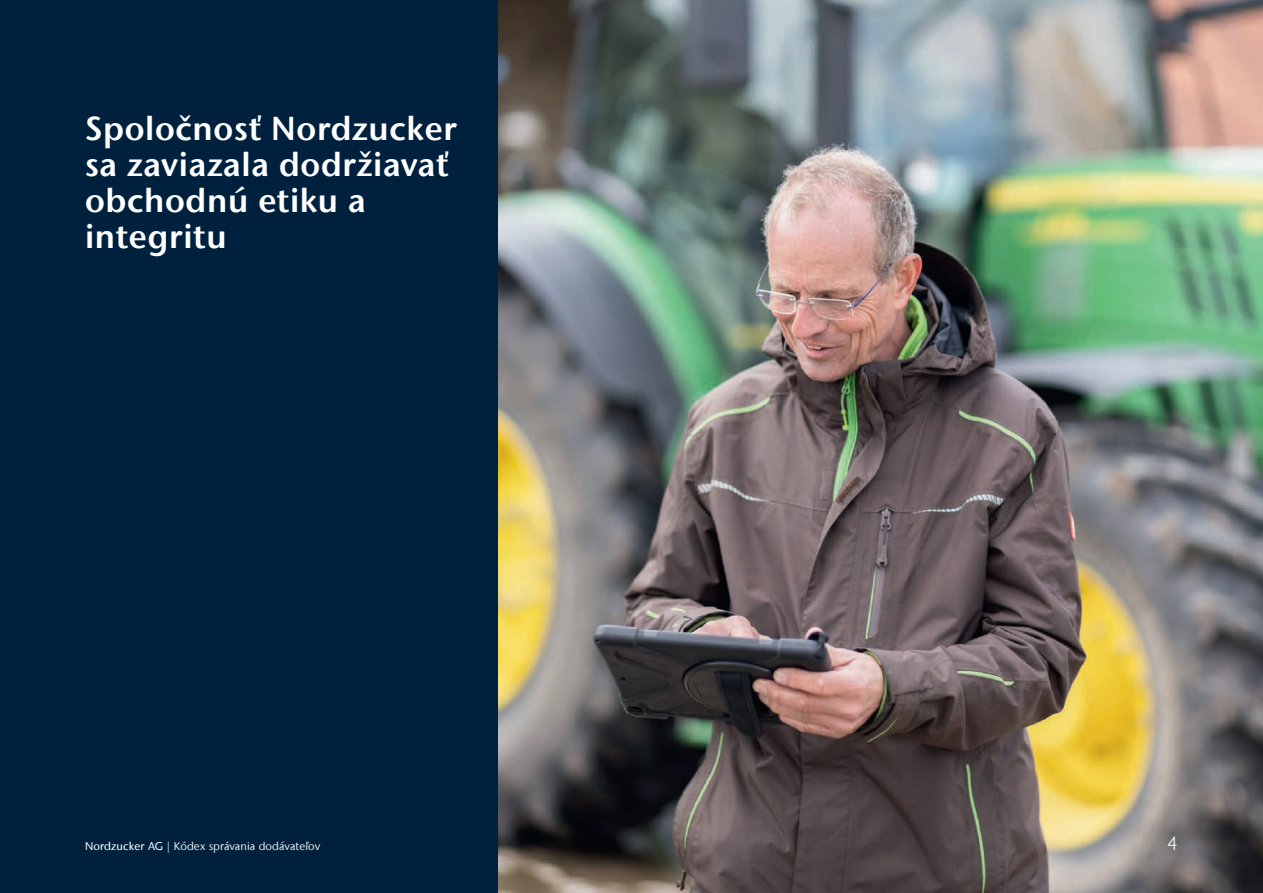
<style>
.page{position:relative;width:1263px;height:893px;background:#fff}
.page>*{position:absolute;margin:0;border:0;box-sizing:border-box;transform-origin:0 0}
.t1{font:600 33px/36px "Stone Sans IIITC Com";letter-spacing:.02em;color:#fff}
.t2{font:300 19.5px "Stone Sans IIITC Com";color:#fff}
.t3{font:11.25px "Stone Sans IIITC Com";letter-spacing:.01em;color:#fff}
.s1{font-weight:500}
.s2{font-weight:300}
</style>
<div class="page">
<img style="left:497px;top:0;width:766px;height:893px">
<div style="left:0;top:0;width:497px;height:893px;background:#00213d"></div>
<p class="t1" style="left:85px;top:110px;width:373px">Spoločnosť Nordzucker sa zaviazala dodržiavať obchodnú etiku a integritu</p>
<p class="t3" style="left:85px;top:839px;width:237px"><span class="s1">Nordzucker AG</span> <span class="s2">|</span> Kódex správania dodávateľov</p>
<p class="t2" style="left:1167px;top:831px;width:12px">4</p>
</div>
